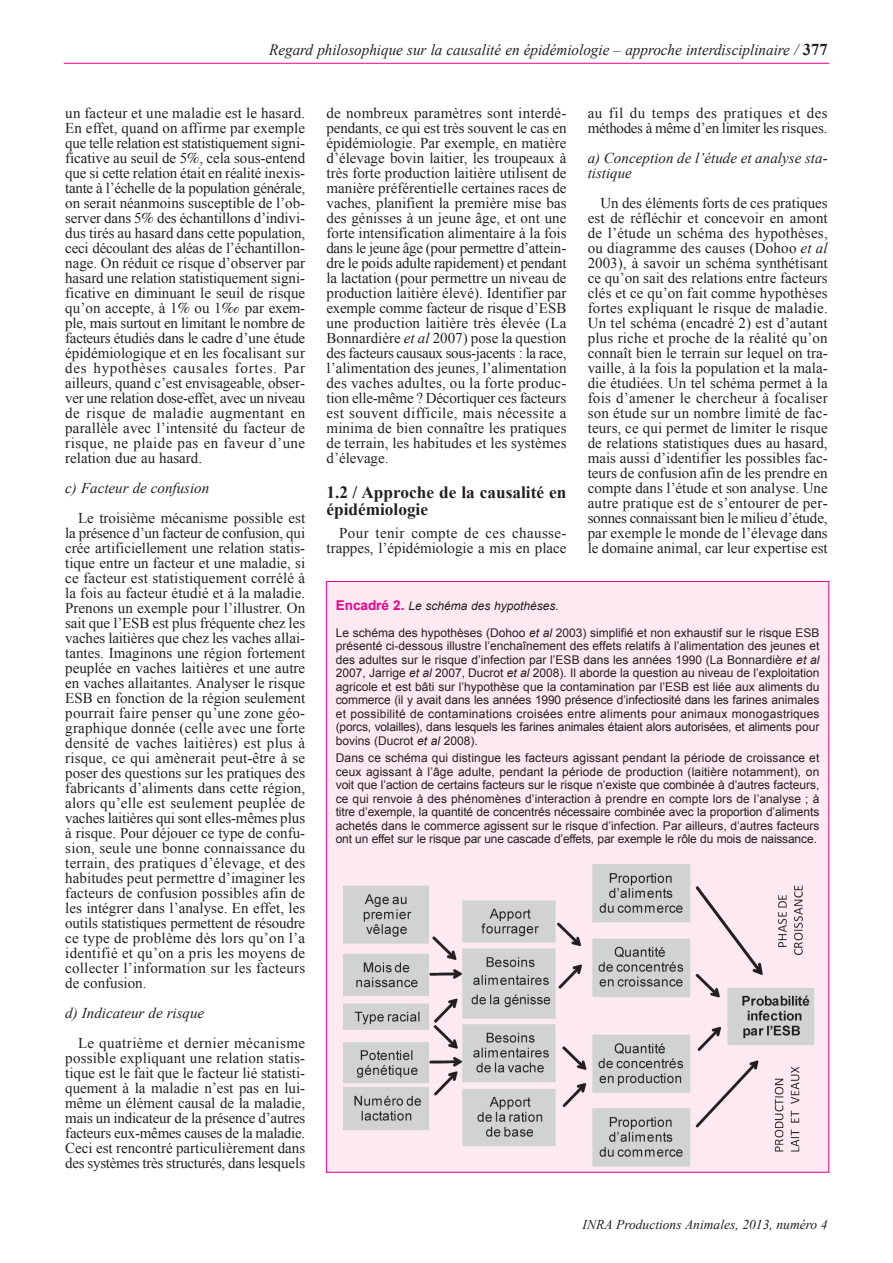
<style>
.page{position:relative;width:893px;height:1263px;background:#fff}
.page>*{position:absolute;margin:0;border:0;box-sizing:border-box;transform-origin:0 0}
.t1{font:700 17.25px/17.2px "Times New Roman";color:#231f20}
.t2{font:italic 15.75px "Times New Roman";color:#231f20;scale:.96 1}
.t3{font:15px/15px "Times New Roman";color:#231f20;text-align:justify}
.t4{font:15px/30px "Times New Roman";letter-spacing:.03em;color:#231f20}
.t5{font:italic 15px/15px "Times New Roman";letter-spacing:.005em;color:#231f20}
.t6{font:italic 13.5px "Times New Roman";color:#231f20}
.t7{font:12px/13.5px "Arial";letter-spacing:-.015em;color:#231f20;text-align:justify}
.t8{font:italic 12px "Arial";color:#231f20}
.s1{font-weight:700;font-style:normal;font-size:16.5px}
.s2{font-family:"Century Schoolbook BT";font-style:italic}
.s3{font-style:italic}
.s4{font-weight:700;font-style:normal;font-size:13.5px;color:#ed028c}
</style>
<div class="page">
<hr style="left:64px;top:63px;width:765px;height:1px;background:#ed028c">
<div style="left:327px;top:582px;width:501px;height:590px;background:#fce9f1"></div>
<img style="left:343px;top:864px;width:471px;height:302px">
<p class="t2" style="left:269px;top:41px;width:583px">Regard philosophique sur la causalité en épidémiologie – approche interdisciplinaire / <span class="s1">377</span></p>
<p class="t3" style="left:65px;top:106px;width:242px">un facteur et une maladie est le hasard.<br>En effet, quand on affirme par exemple que telle relation est statistiquement signi&shy;ficative au seuil de 5<span class="s2">%</span>, cela sous-entend que si cette relation était en réalité inexis&shy;tante à l’échelle de la population générale, on serait néanmoins susceptible de l’ob&shy;server dans 5<span class="s2">%</span> des échantillons d’indivi&shy;dus tirés au hasard dans cette population, ceci découlant des aléas de l’échantillon&shy;nage. On réduit ce risque d’observer par hasard une relation statistiquement signi&shy;ficative en diminuant le seuil de risque qu’on accepte, à 1<span class="s2">%</span> ou 1<span class="s2">‰</span> par exem&shy;ple, mais surtout en limitant le nombre de facteurs étudiés dans le cadre d’une étude épidémiologique et en les focalisant sur des hypothèses causales fortes. Par ailleurs, quand c’est envisageable, obser&shy;ver une relation dose-effet, avec un niveau de risque de maladie augmentant en parallèle avec l’intensité du facteur de risque, ne plaide pas en faveur d’une relation due au hasard.</p>
<p class="t3" style="left:78px;top:473px;width:229px;line-height:30px;text-indent:-13px"><span class="s3">c) Facteur de confusion<br></span>Le troisième mécanisme possible est</p>
<p class="t3" style="left:65px;top:526px;width:242px">la présence d’un facteur de confusion, qui crée artificiellement une relation statis&shy;tique entre un facteur et une maladie, si ce facteur est statistiquement corrélé à la fois au facteur étudié et à la maladie.<br>Prenons un exemple pour l’illustrer. On sait que l’ESB est plus fréquente chez les vaches laitières que chez les vaches allai&shy;tantes. Imaginons une région fortement peuplée en vaches laitières et une autre en vaches allaitantes. Analyser le risque ESB en fonction de la région seulement pourrait faire penser qu’une zone géo&shy;graphique donnée (celle avec une forte densité de vaches laitières) est plus à risque, ce qui amènerait peut-être à se poser des questions sur les pratiques des fabricants d’aliments dans cette région, alors qu’elle est seulement peuplée de vaches laitières qui sont elles-mêmes plus à risque. Pour déjouer ce type de confu&shy;sion, seule une bonne connaissance du terrain, des pratiques d’élevage, et des habitudes peut permettre d’imaginer les facteurs de confusion possibles afin de les intégrer dans l’analyse. En effet, les outils statistiques permettent de résoudre ce type de problème dès lors qu’on l’a identifié et qu’on a pris les moyens de collecter l’information sur les facteurs de confusion.</p>
<p class="t4" style="left:78px;top:998px;width:229px;text-indent:-13px"><span class="s3">d) Indicateur de risque<br></span>Le quatrième et dernier mécanisme</p>
<p class="t3" style="left:65px;top:1051px;width:242px">possible expliquant une relation statis&shy;tique est le fait que le facteur lié statisti&shy;quement à la maladie n’est pas en lui&shy;même un élément causal de la maladie, mais un indicateur de la présence d’autres facteurs eux-mêmes causes de la maladie.<br>Ceci est rencontré particulièrement dans des systèmes très structurés, dans lesquels</p>
<p class="t3" style="left:326px;top:106px;width:242px">de nombreux paramètres sont interdé&shy;pendants, ce qui est très souvent le cas en épidémiologie. Par exemple, en matière d’élevage bovin laitier, les troupeaux à très forte production laitière utilisent de manière préférentielle certaines races de vaches, planifient la première mise bas des génisses à un jeune âge, et ont une forte intensification alimentaire à la fois dans le jeune âge (pour permettre d’attein&shy;dre le poids adulte rapidement) et pendant la lactation (pour permettre un niveau de production laitière élevé). Identifier par exemple comme facteur de risque d’ESB une production laitière très élevée (La Bonnardière <span class="s3">et al</span> 2007) pose la question des facteurs causaux sous-jacents : la race, l’alimentation des jeunes, l’alimentation des vaches adultes, ou la forte produc&shy;tion elle-même ? Décortiquer ces facteurs est souvent difficile, mais nécessite a minima de bien connaître les pratiques de terrain, les habitudes et les systèmes d’élevage.</p>
<p class="t1" style="left:326px;top:483px;width:241px">1.2 / Approche de la causalité en épidémiologie</p>
<p class="t3" style="left:326px;top:526px;width:241px;text-align:right">Pour tenir compte de ces chausse&shy;trappes, l’épidémiologie a mis en place</p>
<p class="t3" style="left:588px;top:106px;width:241px">au fil du temps des pratiques et des méthodes à même d’en limiter les risques.</p>
<p class="t5" style="left:588px;top:151px;width:241px">a) Conception de l’étude et analyse sta&shy;tistique</p>
<p class="t3" style="left:588px;top:196px;width:241px;text-indent:13px">Un des éléments forts de ces pratiques est de réfléchir et concevoir en amont de l’étude un schéma des hypothèses, ou diagramme des causes (Dohoo <span class="s3">et al </span>2003), à savoir un schéma synthétisant ce qu’on sait des relations entre facteurs clés et ce qu’on fait comme hypothèses fortes expliquant le risque de maladie.<br>Un tel schéma (encadré 2) est d’autant plus riche et proche de la réalité qu’on connaît bien le terrain sur lequel on tra&shy;vaille, à la fois la population et la mala&shy;die étudiées. Un tel schéma permet à la fois d’amener le chercheur à focaliser son étude sur un nombre limité de fac&shy;teurs, ce qui permet de limiter le risque de relations statistiques dues au hasard, mais aussi d’identifier les possibles fac&shy;teurs de confusion afin de les prendre en compte dans l’étude et son analyse. Une autre pratique est de s’entourer de per&shy;sonnes connaissant bien le milieu d’étude, par exemple le monde de l’élevage dans le domaine animal, car leur expertise est</p>
<p class="t8" style="left:336px;top:599px;width:225px"><span class="s4">Encadré 2.</span> Le schéma des hypothèses.</p>
<p class="t7" style="left:336px;top:626px;width:485px">Le schéma des hypothèses (Dohoo <span class="s3">et al</span> 2003) simplifié et non exhaustif sur le risque ESB présenté ci-dessous illustre l’enchaînement des effets relatifs à l’alimentation des jeunes et des adultes sur le risque d’infection par l’ESB dans les années 1990 (La Bonnardière <span class="s3">et al </span>2007, Jarrige <span class="s3">et al</span> 2007, Ducrot <span class="s3">et al</span> 2008). Il aborde la question au niveau de l’exploitation agricole et est bâti sur l’hypothèse que la contamination par l’ESB est liée aux aliments du commerce (il y avait dans les années 1990 présence d’infectiosité dans les farines animales et possibilité de contaminations croisées entre aliments pour animaux monogastriques (porcs, volailles), dans lesquels les farines animales étaient alors autorisées, et aliments pour bovins (Ducrot <span class="s3">et al</span> 2008).</p>
<p class="t7" style="left:336px;top:751px;width:485px">Dans ce schéma qui distingue les facteurs agissant pendant la période de croissance et ceux agissant à l’âge adulte, pendant la période de production (laitière notamment), on voit que l’action de certains facteurs sur le risque n’existe que combinée à d’autres facteurs, ce qui renvoie à des phénomènes d’interaction à prendre en compte lors de l’analyse ; à titre d’exemple, la quantité de concentrés nécessaire combinée avec la proportion d’aliments achetés dans le commerce agissent sur le risque d’infection. Par ailleurs, d’autres facteurs ont un effet sur le risque par une cascade d’effets, par exemple le rôle du mois de naissance.</p>
<p class="t6" style="left:583px;top:1217px;width:247px">INRA Productions Animales, 2013, numéro 4</p>
</div>
